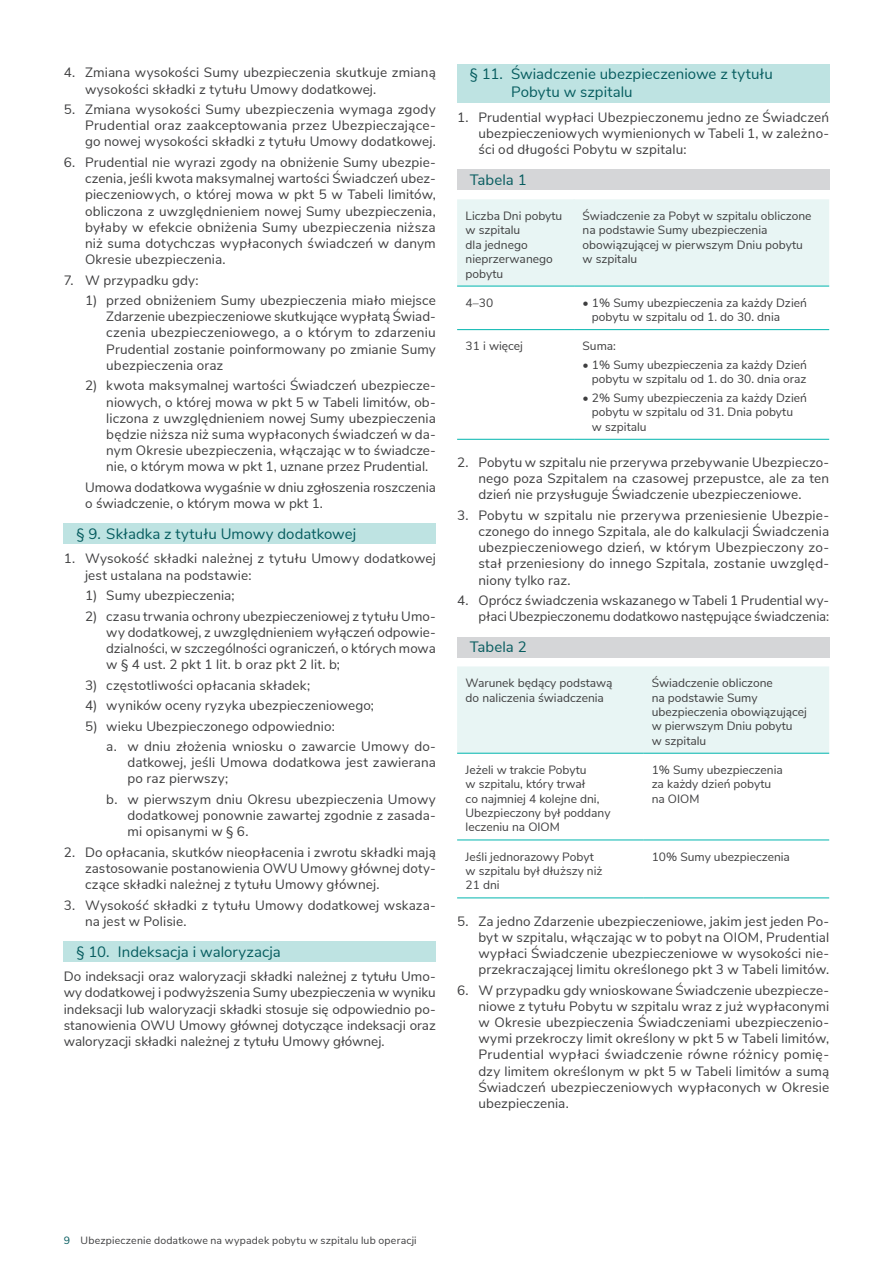
<style>
.page{position:relative;width:893px;height:1263px;background:#fff}
.page>*{position:absolute;margin:0;border:0;box-sizing:border-box;transform-origin:0 0}
.podpunkt{font:15px/18px "Nunito Sans";letter-spacing:.005em;color:#065c5f}
.tekst_9pt{font:13.5px/16.2px "Nunito Sans";letter-spacing:.01em;color:#3e3e3f;text-align:justify}
.t1{font:12px/14.4px "Nunito Sans";color:#3e3e3f}
.t2{font:10.5px "Nunito Sans";letter-spacing:.02em;color:#3e3e3f}
.s1{color:#065c5f}
</style>
<div class="page">
<div style="left:64px;top:524px;width:372px;height:20px;background:#bee3e2"></div>
<div style="left:64px;top:941px;width:372px;height:21px;background:#bee3e2"></div>
<div style="left:457px;top:64px;width:372px;height:38px;background:#bee3e2"></div>
<div style="left:457px;top:170px;width:372px;height:20px;background:#d5d6d8"></div>
<div style="left:457px;top:637px;width:372px;height:20px;background:#d5d6d8"></div>
<div style="left:457px;top:199px;width:372px;height:87px;background:#e8f5f4"></div>
<hr style="left:574px;top:199px;width:1px;height:87px;background:#e8f5f4">
<hr style="left:457px;top:286px;width:117px;height:1px;background:#00b5ae">
<hr style="left:574px;top:286px;width:255px;height:1px;background:#00b5ae">
<hr style="left:457px;top:329px;width:117px;height:1px;background:#00b5ae">
<hr style="left:574px;top:329px;width:255px;height:1px;background:#00b5ae">
<hr style="left:457px;top:439px;width:117px;height:1px;background:#00b5ae">
<hr style="left:574px;top:439px;width:255px;height:1px;background:#00b5ae">
<div style="left:457px;top:666px;width:372px;height:87px;background:#e8f5f4"></div>
<hr style="left:457px;top:753px;width:186px;height:1px;background:#00b5ae">
<hr style="left:643px;top:753px;width:186px;height:1px;background:#00b5ae">
<hr style="left:457px;top:839px;width:186px;height:1px;background:#00b5ae">
<hr style="left:643px;top:839px;width:186px;height:1px;background:#00b5ae">
<hr style="left:457px;top:897px;width:186px;height:1px;background:#00b5ae">
<hr style="left:643px;top:897px;width:186px;height:1px;background:#00b5ae">
<p class="tekst_9pt" style="left:85px;top:64px;width:352px;text-indent:-21px">4. Zmiana wysokości Sumy ubezpieczenia skutkuje zmianą wysokości składki z tytułu Umowy dodatkowej.</p>
<p class="tekst_9pt" style="left:85px;top:100px;width:352px;text-indent:-21px">5. Zmiana wysokości Sumy ubezpieczenia wymaga zgody Prudential oraz zaakceptowania przez Ubezpieczające&shy;go nowej wysokości składki z tytułu Umowy dodatkowej.</p>
<p class="tekst_9pt" style="left:85px;top:153px;width:352px;text-indent:-21px">6. Prudential nie wyrazi zgody na obniżenie Sumy ubezpie&shy;czenia, jeśli kwota maksymalnej wartości Świadczeń ubez&shy;pieczeniowych, o której mowa w pkt 5 w Tabeli limitów, obliczona z uwzględnieniem nowej Sumy ubezpieczenia, byłaby w efekcie obniżenia Sumy ubezpieczenia niższa niż suma dotychczas wypłaconych świadczeń w danym Okresie ubezpieczenia.</p>
<p class="tekst_9pt" style="left:64px;top:271px;width:136px">7. W przypadku gdy:</p>
<p class="tekst_9pt" style="left:106px;top:291px;width:331px;text-indent:-21px">1) przed obniżeniem Sumy ubezpieczenia miało miejsce Zdarzenie ubezpieczeniowe skutkujące wypłatą Świad&shy;czenia ubezpieczeniowego, a o którym to zdarzeniu Prudential zostanie poinformowany po zmianie Sumy ubezpieczenia oraz</p>
<p class="tekst_9pt" style="left:106px;top:377px;width:331px;text-indent:-21px">2) kwota maksymalnej wartości Świadczeń ubezpiecze&shy;niowych, o której mowa w pkt 5 w Tabeli limitów, ob&shy;liczona z uwzględnieniem nowej Sumy ubezpieczenia będzie niższa niż suma wypłaconych świadczeń w da&shy;nym Okresie ubezpieczenia, włączając w to świadcze&shy;nie, o którym mowa w pkt 1, uznane przez Prudential.</p>
<p class="tekst_9pt" style="left:85px;top:478px;width:352px">Umowa dodatkowa wygaśnie w dniu zgłoszenia roszczenia o świadczenie, o którym mowa w pkt 1.</p>
<p class="podpunkt" style="left:77px;top:524px;width:281px">§ 9. Składka z tytułu Umowy dodatkowej</p>
<p class="tekst_9pt" style="left:85px;top:550px;width:352px;text-indent:-21px">1. Wysokość składki należnej z tytułu Umowy dodatkowej jest ustalana na podstawie:</p>
<p class="tekst_9pt" style="left:85px;top:586px;width:151px">1) Sumy ubezpieczenia;</p>
<p class="tekst_9pt" style="left:106px;top:607px;width:331px;text-indent:-21px">2) czasu trwania ochrony ubezpieczeniowej z tytułu Umo&shy;wy dodatkowej, z uwzględnieniem wyłączeń odpowie&shy;dzialności, w szczególności ograniczeń, o których mowa w § 4 ust. 2 pkt 1 lit. b oraz pkt 2 lit. b;</p>
<p class="tekst_9pt" style="left:85px;top:676px;width:227px">3) częstotliwości opłacania składek;</p>
<p class="tekst_9pt" style="left:85px;top:696px;width:290px">4) wyników oceny ryzyka ubezpieczeniowego;</p>
<p class="tekst_9pt" style="left:85px;top:717px;width:251px">5) wieku Ubezpieczonego odpowiednio:</p>
<p class="tekst_9pt" style="left:128px;top:737px;width:310px;text-indent:-21px">a. w dniu złożenia wniosku o zawarcie Umowy do&shy;datkowej, jeśli Umowa dodatkowa jest zawierana po raz pierwszy;</p>
<p class="tekst_9pt" style="left:128px;top:790px;width:310px;text-indent:-21px">b. w pierwszym dniu Okresu ubezpieczenia Umowy dodatkowej ponownie zawartej zgodnie z zasada&shy;mi opisanymi w § 6.</p>
<p class="tekst_9pt" style="left:85px;top:843px;width:352px;text-indent:-21px">2. Do opłacania, skutków nieopłacenia i zwrotu składki mają zastosowanie postanowienia OWU Umowy głównej doty&shy;czące składki należnej z tytułu Umowy głównej.</p>
<p class="tekst_9pt" style="left:85px;top:896px;width:352px;text-indent:-21px">3. Wysokość składki z tytułu Umowy dodatkowej wskaza&shy;na jest w Polisie.</p>
<p class="podpunkt" style="left:77px;top:941px;width:206px">§ 10. Indeksacja i waloryzacja</p>
<p class="tekst_9pt" style="left:64px;top:968px;width:374px">Do indeksacji oraz waloryzacji składki należnej z tytułu Umo&shy;wy dodatkowej i podwyższenia Sumy ubezpieczenia w wyniku indeksacji lub waloryzacji składki stosuje się odpowiednio po&shy;stanowienia OWU Umowy głównej dotyczące indeksacji oraz waloryzacji składki należnej z tytułu Umowy głównej.</p>
<p class="podpunkt" style="left:511px;top:64px;width:263px;text-indent:-41px">§ 11. Świadczenie ubezpieczeniowe z tytułu<br>Pobytu w szpitalu</p>
<p class="tekst_9pt" style="left:478px;top:108px;width:352px;text-indent:-21px">1. Prudential wypłaci Ubezpieczonemu jedno ze Świadczeń ubezpieczeniowych wymienionych w Tabeli 1, w zależno&shy;ści od długości Pobytu w szpitalu:</p>
<p class="podpunkt" style="left:470px;top:170px;width:58px">Tabela 1</p>
<p class="t1" style="left:466px;top:208px;width:98px">Liczba Dni pobytu w szpitalu<br>dla jednego nieprzerwanego pobytu</p>
<p class="t1" style="left:583px;top:208px;width:231px">Świadczenie za Pobyt w szpitalu obliczone na podstawie Sumy ubezpieczenia obowiązującej w pierwszym Dniu pobytu w szpitalu</p>
<p class="t1" style="left:466px;top:295px;width:29px">4–30</p>
<p class="t1" style="left:592px;top:295px;width:216px;text-indent:-9px">• 1% Sumy ubezpieczenia za każdy Dzień pobytu w szpitalu od 1. do 30. dnia</p>
<p class="t1" style="left:466px;top:338px;width:59px">31 i więcej</p>
<p class="t1" style="left:583px;top:338px;width:35px">Suma:</p>
<p class="t1" style="left:583px;top:357px;width:226px;text-align:right">• 1% Sumy ubezpieczenia za każdy Dzień pobytu w szpitalu od 1. do 30. dnia oraz</p>
<p class="t1" style="left:592px;top:390px;width:216px;text-indent:-9px">• 2% Sumy ubezpieczenia za każdy Dzień pobytu w szpitalu od 31. Dnia pobytu<br>w szpitalu</p>
<p class="tekst_9pt" style="left:478px;top:453px;width:352px;text-indent:-21px">2. Pobytu w szpitalu nie przerywa przebywanie Ubezpieczo&shy;nego poza Szpitalem na czasowej przepustce, ale za ten dzień nie przysługuje Świadczenie ubezpieczeniowe.</p>
<p class="tekst_9pt" style="left:478px;top:506px;width:352px;text-indent:-21px">3. Pobytu w szpitalu nie przerywa przeniesienie Ubezpie&shy;czonego do innego Szpitala, ale do kalkulacji Świadczenia ubezpieczeniowego dzień, w którym Ubezpieczony zo&shy;stał przeniesiony do innego Szpitala, zostanie uwzględ&shy;niony tylko raz.</p>
<p class="tekst_9pt" style="left:457px;top:591px;width:374px;text-align:right">4. Oprócz świadczenia wskazanego w Tabeli 1 Prudential wy&shy;płaci Ubezpieczonemu dodatkowo następujące świadczenia:</p>
<p class="podpunkt" style="left:470px;top:637px;width:58px">Tabela 2</p>
<p class="t1" style="left:466px;top:675px;width:148px">Warunek będący podstawą do naliczenia świadczenia</p>
<p class="t1" style="left:652px;top:675px;width:157px">Świadczenie obliczone<br>na podstawie Sumy ubezpieczenia obowiązującej w pierwszym Dniu pobytu<br>w szpitalu</p>
<p class="t1" style="left:466px;top:762px;width:146px">Jeżeli w trakcie Pobytu<br>w szpitalu, który trwał<br>co najmniej 4 kolejne dni,<br>Ubezpieczony był poddany leczeniu na OIOM</p>
<p class="t1" style="left:652px;top:762px;width:133px">1% Sumy ubezpieczenia za każdy dzień pobytu na OIOM</p>
<p class="t1" style="left:466px;top:848px;width:138px">Jeśli jednorazowy Pobyt w szpitalu był dłuższy niż<br>21 dni</p>
<p class="t1" style="left:652px;top:848px;width:140px">10% Sumy ubezpieczenia</p>
<p class="tekst_9pt" style="left:478px;top:912px;width:352px;text-indent:-21px">5. Za jedno Zdarzenie ubezpieczeniowe, jakim jest jeden Po&shy;byt w szpitalu, włączając w to pobyt na OIOM, Prudential wypłaci Świadczenie ubezpieczeniowe w wysokości nie&shy;przekraczającej limitu określonego pkt 3 w Tabeli limitów.</p>
<p class="tekst_9pt" style="left:478px;top:981px;width:352px;text-indent:-21px">6. W przypadku gdy wnioskowane Świadczenie ubezpiecze&shy;niowe z tytułu Pobytu w szpitalu wraz z już wypłaconymi w Okresie ubezpieczenia Świadczeniami ubezpieczenio&shy;wymi przekroczy limit określony w pkt 5 w Tabeli limitów, Prudential wypłaci świadczenie równe różnicy pomię&shy;dzy limitem określonym w pkt 5 w Tabeli limitów a sumą Świadczeń ubezpieczeniowych wypłaconych w Okresie ubezpieczenia.</p>
<p class="t2" style="left:64px;top:1232px;width:354px"><span class="s1">9</span> Ubezpieczenie dodatkowe na wypadek pobytu w szpitalu lub operacji</p>
</div>
